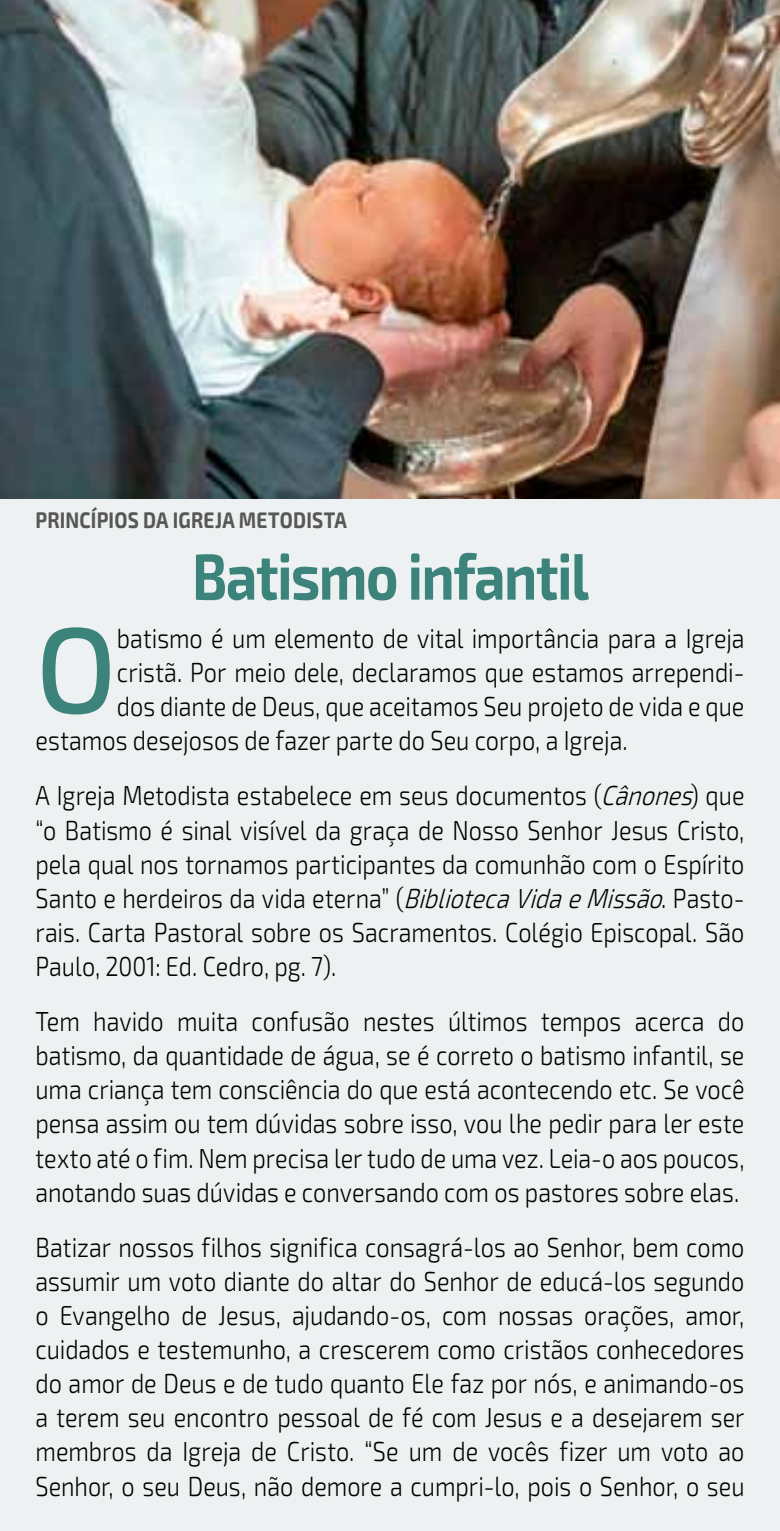
<style>
.page{position:relative;width:780px;height:1531px;background:#edf1f1}
.page>*{position:absolute;margin:0;border:0;box-sizing:border-box;transform-origin:0 0}
.t1{font:500 121.75px "Exo 2";color:#3b837b}
.t2{font:700 65px "Exo 2";letter-spacing:-.025em;color:#3b837b;scale:.85 1}
.t3{font:300 27.5px/34px "Exo 2";color:#000;text-align:justify;scale:.85 1}
.t4{font:700 22.5px "Exo 2";letter-spacing:.01em;color:#575756;scale:.85 1}
.s1{font-style:italic}
</style>
<div class="page">
<img style="left:0;top:0;width:780px;height:498px">
<p class="t4" style="left:35px;top:507px;width:368px">PRINCÍPIOS DA IGREJA METODISTA</p>
<h2 class="t2" style="left:192px;top:538px;width:468px">Batismo infantil</h2>
<h1 class="t1" style="left:35px;top:599px;width:83px">O</h1>
<p class="t3" style="left:117px;top:622px;width:739px">batismo é um elemento de vital importância para a Igreja</p>
<p class="t3" style="left:117px;top:656px;width:739px">cristã. Por meio dele, declaramos que estamos arrependi-</p>
<p class="t3" style="left:117px;top:690px;width:739px">dos diante de Deus, que aceitamos Seu projeto de vida e que</p>
<p class="t3" style="left:35px;top:724px;width:698px">estamos desejosos de fazer parte do Seu corpo, a Igreja.</p>
<p class="t3" style="left:35px;top:779px;width:835px">A Igreja Metodista estabelece em seus documentos (<span class="s1">Cânones</span>) que “o Batismo é sinal visível da graça de Nosso Senhor Jesus Cristo, pela qual nos tornamos participantes da comunhão com o Espírito Santo e herdeiros da vida eterna” (<span class="s1">BibliotecaVidaeMissão</span>. Pasto&shy;rais. Carta Pastoral sobre os Sacramentos. Colégio Episcopal. São Paulo, 2001: Ed. Cedro, pg. 7).</p>
<p class="t3" style="left:35px;top:1005px;width:835px">Tem havido muita confusão nestes últimos tempos acerca do batismo, da quantidade de água, se é correto o batismo infantil, se uma criança tem consciência do que está acontecendo etc. Se você pensa assim ou tem dúvidas sobre isso, vou lhe pedir para ler este texto até o fim. Nem precisa ler tudo de uma vez. Leia-o aos poucos, anotando suas dúvidas e conversando com os pastores sobre elas.</p>
<p class="t3" style="left:35px;top:1231px;width:835px">Batizar nossos filhos significa consagrá-los ao Senhor, bem como assumir um voto diante do altar do Senhor de educá-los segundo o Evangelho de Jesus, ajudando-os, com nossas orações, amor, cuidados e testemunho, a crescerem como cristãos conhecedores do amor de Deus e de tudo quanto Ele faz por nós, e animando-os a terem seu encontro pessoal de fé com Jesus e a desejarem ser membros da Igreja de Cristo. “Se um de vocês fizer um voto ao Senhor, o seu Deus, não demore a cumpri-lo, pois o Senhor, o seu</p>
</div>
